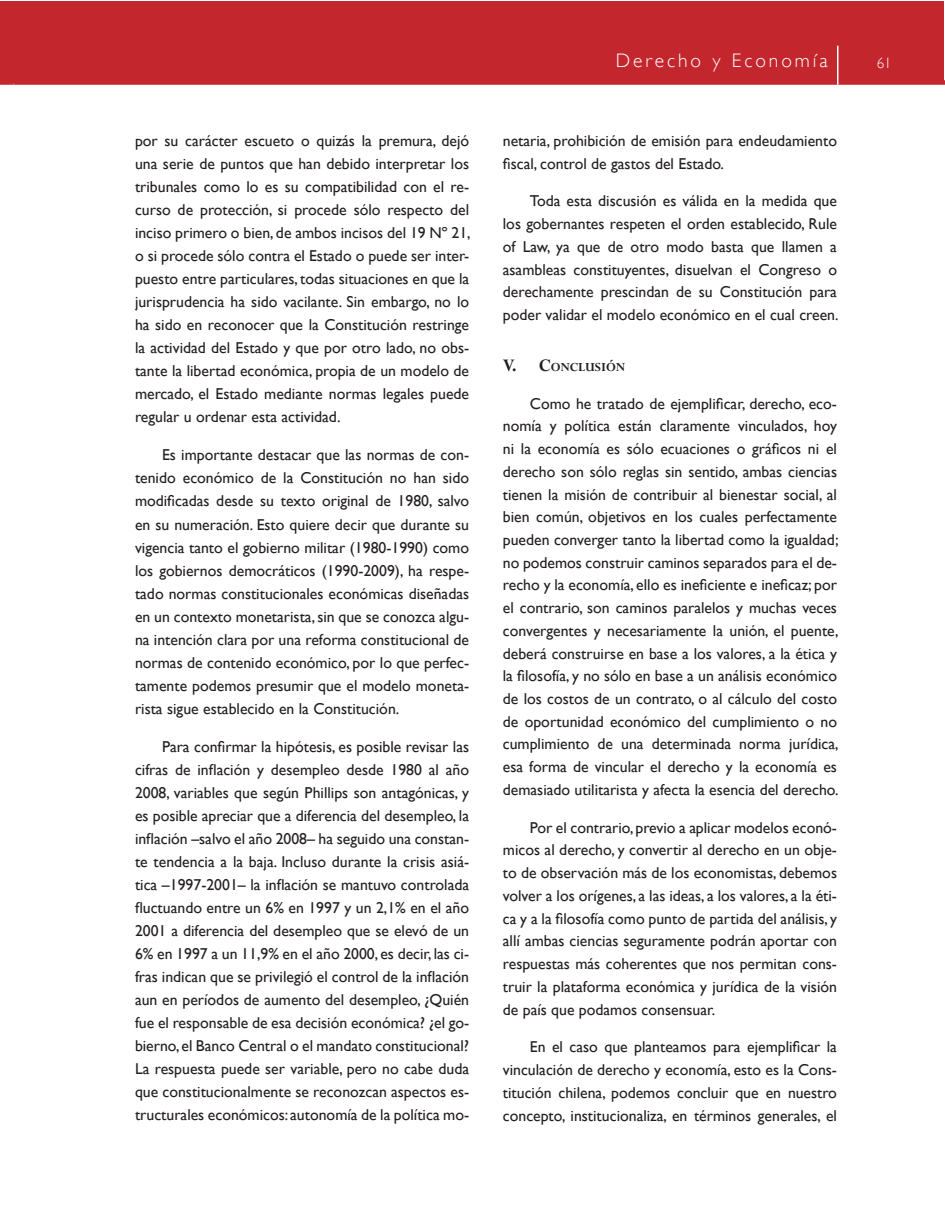
<style>
.page{position:relative;width:945px;height:1215px;background:#fff}
.page>*{position:absolute;margin:0;border:0;box-sizing:border-box;transform-origin:0 0}
.t1{font:300 19.5px "Gill Sans";letter-spacing:.15em;color:#fff}
.t2{font:15.75px/23.1px "Gill Sans";color:#231f20;text-align:justify}
.t3{font:300 15px "Gill Sans";color:#fff}
.t4{font:700 13.65px "Perpetua";color:#231f20}
.s1{font-size:19.5px}
</style>
<div class="page">
<div style="left:0;top:1px;width:14px;height:81px;background:#c3262d"></div>
<div style="left:0;top:80px;width:14px;height:5px;background:#c3262d"></div>
<div style="left:14px;top:1px;width:930px;height:81px;background:#c3262d"></div>
<div style="left:14px;top:80px;width:931px;height:5px;background:#c3262d"></div>
<hr style="left:837px;top:46px;width:1px;height:39px;background:#fff">
<p class="t2" style="left:135px;top:129px;width:337px">por su carácter escueto o quizás la premura, dejó una serie de puntos que han debido interpretar los tribunales como lo es su compatibilidad con el re&shy;curso de protección, si procede sólo respecto del inciso primero o bien, de ambos incisos del 19 Nº 21, o si procede sólo contra el Estado o puede ser inter&shy;puesto entre particulares, todas situaciones en que la jurisprudencia ha sido vacilante. Sin embargo, no lo ha sido en reconocer que la Constitución restringe la actividad del Estado y que por otro lado, no obs&shy;tante la libertad económica, propia de un modelo de mercado, el Estado mediante normas legales puede regular u ordenar esta actividad.</p>
<p class="t2" style="left:135px;top:443px;width:336px;text-indent:27px">Es importante destacar que las normas de con&shy;tenido económico de la Constitución no han sido modificadas desde su texto original de 1980, salvo en su numeración. Esto quiere decir que durante su vigencia tanto el gobierno militar (1980-1990) como los gobiernos democráticos (1990-2009), ha respe&shy;tado normas constitucionales económicas diseñadas en un contexto monetarista, sin que se conozca algu&shy;na intención clara por una reforma constitucional de normas de contenido económico, por lo que perfec&shy;tamente podemos presumir que el modelo moneta&shy;rista sigue establecido en la Constitución.</p>
<p class="t2" style="left:135px;top:735px;width:336px;text-indent:27px">Para confirmar la hipótesis, es posible revisar las cifras de inflación y desempleo desde 1980 al año 2008, variables que según Phillips son antagónicas, y es posible apreciar que a diferencia del desempleo, la inflación –salvo el año 2008– ha seguido una constan&shy;te tendencia a la baja. Incluso durante la crisis asiá&shy;tica –1997-2001– la inflación se mantuvo controlada fluctuando entre un 6% en 1997 y un 2,1% en el año 2001 a diferencia del desempleo que se elevó de un 6% en 1997 a un 11,9% en el año 2000, es decir, las ci&shy;fras indican que se privilegió el control de la inflación aun en períodos de aumento del desempleo, ¿Quién fue el responsable de esa decisión económica? ¿el go&shy;bierno, el Banco Central o el mandato constitucional?<br>La respuesta puede ser variable, pero no cabe duda que constitucionalmente se reconozcan aspectos es&shy;tructurales económicos: autonomía de la política mo-</p>
<p class="t1" style="left:616px;top:50px;width:213px">Derecho y Economía</p>
<p class="t3" style="left:877px;top:55px;width:16px">61</p>
<p class="t2" style="left:503px;top:129px;width:336px;line-height:22.6px">netaria, prohibición de emisión para endeudamiento fiscal, control de gastos del Estado.</p>
<p class="t2" style="left:503px;top:190px;width:337px;line-height:22.6px;text-indent:27px">Toda esta discusión es válida en la medida que los gobernantes respeten el orden establecido, Rule of Law, ya que de otro modo basta que llamen a asambleas constituyentes, disuelvan el Congreso o derechamente prescindan de su Constitución para poder validar el modelo económico en el cual creen.</p>
<p class="t4" style="left:503px;top:362px;width:124px"><span class="s1">V. C</span>ONCLUSIÓN</p>
<p class="t2" style="left:503px;top:392px;width:337px;line-height:22.6px;text-indent:27px">Como he tratado de ejemplificar, derecho, eco&shy;nomía y política están claramente vinculados, hoy ni la economía es sólo ecuaciones o gráficos ni el derecho son sólo reglas sin sentido, ambas ciencias tienen la misión de contribuir al bienestar social, al bien común, objetivos en los cuales perfectamente pueden converger tanto la libertad como la igualdad; no podemos construir caminos separados para el de&shy;recho y la economía, ello es ineficiente e ineficaz; por el contrario, son caminos paralelos y muchas veces convergentes y necesariamente la unión, el puente, deberá construirse en base a los valores, a la ética y la filosofía, y no sólo en base a un análisis económico de los costos de un contrato, o al cálculo del costo de oportunidad económico del cumplimiento o no cumplimiento de una determinada norma jurídica, esa forma de vincular el derecho y la economía es demasiado utilitarista y afecta la esencia del derecho.</p>
<p class="t2" style="left:503px;top:816px;width:336px;line-height:22.6px;text-indent:27px">Por el contrario, previo a aplicar modelos econó&shy;micos al derecho, y convertir al derecho en un obje&shy;to de observación más de los economistas, debemos volver a los orígenes, a las ideas, a los valores, a la éti&shy;ca y a la filosofía como punto de partida del análisis, y allí ambas ciencias seguramente podrán aportar con respuestas más coherentes que nos permitan cons&shy;truir la plataforma económica y jurídica de la visión de país que podamos consensuar.</p>
<p class="t2" style="left:503px;top:1036px;width:336px;line-height:22.6px;text-indent:27px">En el caso que planteamos para ejemplificar la vinculación de derecho y economía, esto es la Cons&shy;titución chilena, podemos concluir que en nuestro concepto, institucionaliza, en términos generales, el</p>
</div>
